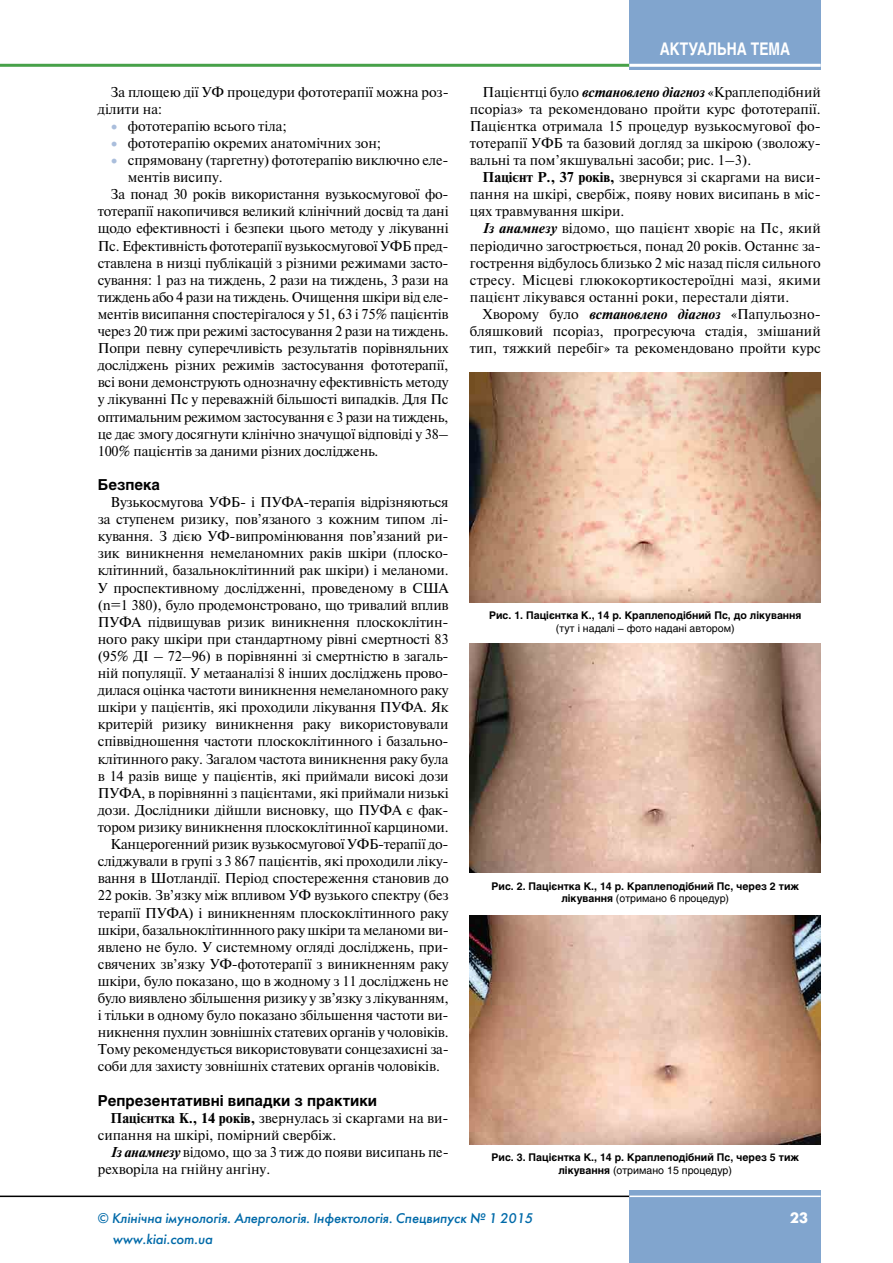
<style>
.page{position:relative;width:893px;height:1263px;background:#fff}
.page>*{position:absolute;margin:0;border:0;box-sizing:border-box;transform-origin:0 0}
.t1{font:700 17.25px "Helios";color:#fff;scale:.8 1}
.t2{font:700 15px "Helios";color:#000}
.t3{font:700 15px "Futuris C";color:#fff}
.t4{font:14.25px/17.1px "Newton C";letter-spacing:-.01em;color:#000;text-align:justify}
.t5{font:italic 13.95px "Futuris C";color:#006aa9}
.t6{font:700 10.5px/12.6px "Helios";color:#000;text-align:center}
.t7{font:10.5px "Helios";color:#000}
.s1{color:#aabedc}
.s2{font-weight:700}
.s3{font-weight:700;font-style:italic}
.s4{font-weight:400}
</style>
<div class="page">
<div style="left:629px;top:1191px;width:192px;height:72px;background:#81a5ce"></div>
<hr style="left:0;top:1195px;width:629px;height:2px;background:#000">
<hr style="left:629px;top:1195px;width:192px;height:2px;background:#fff">
<div style="left:629px;top:0;width:192px;height:70px;background:#81a5ce"></div>
<hr style="left:0;top:64px;width:629px;height:3px;background:#47a149">
<hr style="left:629px;top:64px;width:192px;height:3px;background:#fff">
<img style="left:470px;top:373px;width:351px;height:230px">
<img style="left:470px;top:643px;width:351px;height:230px">
<img style="left:470px;top:915px;width:351px;height:230px">
<p class="t4" style="left:98px;top:83px;width:352px;text-indent:13px">За площею дії УФ процедури фототерапії можна роз&shy;ділити на:</p>
<p class="t4" style="left:111px;top:117px;width:177px"><span class="s1">•</span> фототерапію всього тіла;</p>
<p class="t4" style="left:111px;top:135px;width:271px"><span class="s1">•</span> фототерапію окремих анатомічних зон;</p>
<p class="t4" style="left:111px;top:152px;width:339px"><span class="s1">•</span> спрямовану (таргетну) фототерапію виключно еле-</p>
<p class="t4" style="left:128px;top:169px;width:96px">ментів висипу.</p>
<p class="t4" style="left:111px;top:186px;width:340px">За понад 30 років використання вузькосмугової фо-</p>
<p class="t4" style="left:98px;top:203px;width:352px">тотерапії накопичився великий клінічний досвід та дані</p>
<p class="t4" style="left:98px;top:220px;width:352px">щодо ефективності і безпеки цього методу у лікуванні</p>
<p class="t4" style="left:98px;top:237px;width:352px">Пс. Ефективність фототерапії вузькосмугової УФБ пред-</p>
<p class="t4" style="left:98px;top:254px;width:352px">ставлена в низці публікацій з різними режимами засто-</p>
<p class="t4" style="left:98px;top:271px;width:352px">сування: 1 раз на тиждень, 2 рази на тиждень, 3 рази на</p>
<p class="t4" style="left:98px;top:288px;width:353px">тиждень або 4 рази на тиждень. Очищення шкіри від еле-</p>
<p class="t4" style="left:98px;top:306px;width:352px">ментів висипання спостерігалося у 51, 63 і 75% пацієнтів</p>
<p class="t4" style="left:98px;top:323px;width:352px">через 20 тиж при режимі застосування 2 рази на тиждень.</p>
<p class="t4" style="left:98px;top:340px;width:352px">Попри певну суперечливість результатів порівняльних</p>
<p class="t4" style="left:98px;top:357px;width:352px">досліджень різних режимів застосування фототерапії,</p>
<p class="t4" style="left:98px;top:374px;width:352px">всі вони демонструють однозначну ефективність методу</p>
<p class="t4" style="left:98px;top:391px;width:352px">у лікуванні Пс у переважній більшості випадків. Для Пс</p>
<p class="t4" style="left:98px;top:408px;width:352px">оптимальним режимом застосування є 3 рази на тиждень,</p>
<p class="t4" style="left:98px;top:425px;width:352px">це дає змогу досягнути клінічно значущої відповіді у 38–</p>
<p class="t4" style="left:98px;top:442px;width:282px">100% пацієнтів за даними різних досліджень.</p>
<p class="t2" style="left:98px;top:476px;width:64px">Безпека</p>
<p class="t4" style="left:111px;top:494px;width:340px">Вузькосмугова УФБ- і ПУФА-терапія відрізняються</p>
<p class="t4" style="left:98px;top:511px;width:352px">за ступенем ризику, пов’язаного з кожним типом лі-</p>
<p class="t4" style="left:98px;top:528px;width:352px">кування. З дією УФ-випромінювання пов’язаний ри-</p>
<p class="t4" style="left:98px;top:545px;width:352px">зик виникнення немеланомних раків шкіри (плоско-</p>
<p class="t4" style="left:98px;top:562px;width:352px">клітинний, базальноклітинний рак шкіри) і меланоми.</p>
<p class="t4" style="left:98px;top:579px;width:352px">У проспективному дослідженні, проведеному в США</p>
<p class="t4" style="left:98px;top:596px;width:352px">(n=1 380), було продемонстровано, що тривалий вплив</p>
<p class="t4" style="left:98px;top:613px;width:352px">ПУФА підвищував ризик виникнення плоскоклітин-</p>
<p class="t4" style="left:98px;top:630px;width:352px">ного раку шкіри при стандартному рівні смертності 83</p>
<p class="t4" style="left:98px;top:648px;width:352px">(95% ДІ – 72–96) в порівнянні зі смертністю в загаль-</p>
<p class="t4" style="left:98px;top:665px;width:352px">ній популяції. У метааналізі 8 інших досліджень прово-</p>
<p class="t4" style="left:98px;top:682px;width:352px">дилася оцінка частоти виникнення немеланомного раку</p>
<p class="t4" style="left:98px;top:699px;width:352px">шкіри у пацієнтів, які проходили лікування ПУФА. Як</p>
<p class="t4" style="left:98px;top:716px;width:352px">критерій ризику виникнення раку використовували</p>
<p class="t4" style="left:98px;top:733px;width:352px">співвідношення частоти плоскоклітинного і базально-</p>
<p class="t4" style="left:98px;top:750px;width:352px">клітинного раку. Загалом частота виникнення раку була</p>
<p class="t4" style="left:98px;top:767px;width:352px">в 14 разів вище у пацієнтів, які приймали високі дози</p>
<p class="t4" style="left:98px;top:784px;width:352px">ПУФА, в порівнянні з пацієнтами, які приймали низькі</p>
<p class="t4" style="left:98px;top:801px;width:352px">дози. Дослідники дійшли висновку, що ПУФА є фак-</p>
<p class="t4" style="left:98px;top:819px;width:352px">тором ризику виникнення плоскоклітинної карциноми.</p>
<p class="t4" style="left:111px;top:836px;width:339px">Канцерогенний ризик вузькосмугової УФБ-терапії до-</p>
<p class="t4" style="left:98px;top:853px;width:352px">сліджували в групі з 3 867 пацієнтів, які проходили ліку-</p>
<p class="t4" style="left:98px;top:870px;width:352px">вання в Шотландії. Період спостереження становив до</p>
<p class="t4" style="left:98px;top:887px;width:352px">22 років. Зв’язку між впливом УФ вузького спектру (без</p>
<p class="t4" style="left:98px;top:904px;width:352px">терапії ПУФА) і виникненням плоскоклітинного раку</p>
<p class="t4" style="left:98px;top:921px;width:353px">шкіри, базальноклітиннного раку шкіри та меланоми ви-</p>
<p class="t4" style="left:98px;top:938px;width:352px">явлено не було. У системному огляді досліджень, при-</p>
<p class="t4" style="left:98px;top:955px;width:352px">свячених зв’язку УФ-фототерапії з виникненням раку</p>
<p class="t4" style="left:98px;top:972px;width:352px">шкіри, було показано, що в жодному з 11 досліджень не</p>
<p class="t4" style="left:98px;top:990px;width:352px">було виявлено збільшення ризику у зв’язку з лікуванням,</p>
<p class="t4" style="left:98px;top:1007px;width:352px">і тільки в одному було показано збільшення частоти ви-</p>
<p class="t4" style="left:98px;top:1024px;width:352px">никнення пухлин зовнішніх статевих органів у чоловіків.</p>
<p class="t4" style="left:98px;top:1041px;width:352px">Тому рекомендується використовувати сонцезахисні за-</p>
<p class="t4" style="left:98px;top:1058px;width:344px">соби для захисту зовнішніх статевих органів чоловіків.</p>
<p class="t2" style="left:98px;top:1091px;width:281px">Репрезентативні випадки з практики</p>
<p class="t4" style="left:98px;top:1109px;width:352px;text-indent:13px"><span class="s2">Пацієнтка К., 14 років,</span> звернулась зі скаргами на ви&shy;сипання на шкірі, помірний свербіж.</p>
<p class="t4" style="left:98px;top:1143px;width:352px;text-indent:13px"><span class="s3">Із анамнезу</span> відомо, що за 3 тиж до появи висипань пе&shy;рехворіла на гнійну ангіну.</p>
<p class="t1" style="left:660px;top:39px;width:165px">АКТУАЛЬНА ТЕМА</p>
<p class="t4" style="left:470px;top:83px;width:352px;text-indent:13px">Пацієнтці було <span class="s3">встановлено діагноз</span> «Краплеподібний псоріаз» та рекомендовано пройти курс фототерапії.<br>Пацієнтка отримала 15 процедур вузькосмугової фо&shy;тотерапії УФБ та базовий догляд за шкірою (зволожу&shy;вальні та пом’якшувальні засоби; рис. 1–3).</p>
<p class="t4" style="left:470px;top:169px;width:352px;text-indent:13px"><span class="s2">Пацієнт Р., 37 років,</span> звернувся зі скаргами на виси&shy;пання на шкірі, свербіж, появу нових висипань в міс&shy;цях травмування шкіри.</p>
<p class="t4" style="left:470px;top:220px;width:352px;text-indent:13px"><span class="s3">Із анамнезу</span> відомо, що пацієнт хворіє на Пс, який періодично загострюється, понад 20 років. Останнє за&shy;гострення відбулось близько 2 міс назад після сильного стресу. Місцеві глюкокортикостероїдні мазі, якими пацієнт лікувався останні роки, перестали діяти.</p>
<p class="t4" style="left:470px;top:306px;width:352px;text-indent:13px">Хворому було <span class="s3">встановлено діагноз</span> «Папульозно&shy;бляшковий псоріаз, прогресуюча стадія, змішаний тип, тяжкий перебіг» та рекомендовано пройти курс</p>
<p class="t6" style="left:489px;top:609px;width:314px">Рис. 1. Пацієнтка К., 14 р. Краплеподібний Пс, до лікування</p>
<p class="t7" style="left:556px;top:622px;width:180px">(тут і надалі – фото надані автором)</p>
<p class="t6" style="left:491px;top:879px;width:309px">Рис. 2. Пацієнтка К., 14 р. Краплеподібний Пс, через 2 тиж лікування <span class="s4">(отримано 6 процедур)</span></p>
<p class="t6" style="left:491px;top:1151px;width:309px">Рис. 3. Пацієнтка К., 14 р. Краплеподібний Пс, через 5 тиж лікування <span class="s4">(отримано 15 процедур)</span></p>
<p class="t5" style="left:98px;top:1209px;width:437px">© Клінічна імунологія. Алергологія. Інфектологія. Спецвипуск № 1 2015</p>
<p class="t3" style="left:790px;top:1209px;width:19px">23</p>
<p class="t5" style="left:113px;top:1231px;width:102px">www.kiai.com.ua</p>
</div>
